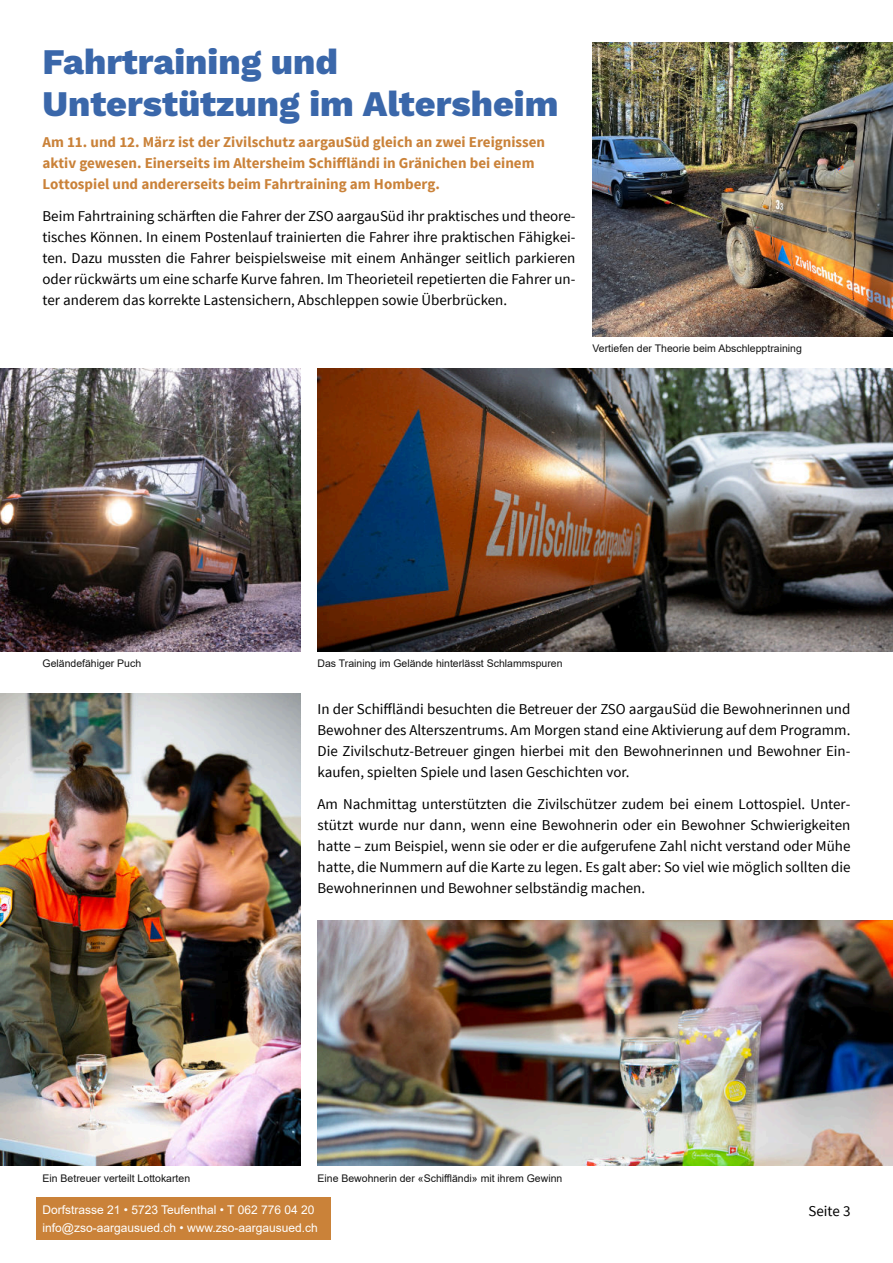
<style>
.page{position:relative;width:893px;height:1263px;background:#fff}
.page>*{position:absolute;margin:0;border:0;box-sizing:border-box;transform-origin:0 0}
.t1{font:800 36px "Work Sans";color:#3a67aa}
.t2{font:15px "Source Sans Pro";color:#000}
.t3{font:700 15px "Source Sans Pro";color:#ca8239}
.t4{font:12px "Arial";color:#fff}
.t5{font:10.5px "Arial";color:#141414}
</style>
<div class="page">
<div style="left:36px;top:1197px;width:295px;height:23px;background:#ca8239"></div>
<div style="left:36px;top:1217px;width:295px;height:23px;background:#ca8239"></div>
<img style="left:0;top:693px;width:300px;height:473px">
<img style="left:317px;top:921px;width:576px;height:245px">
<img style="left:592px;top:42px;width:301px;height:294px">
<img style="left:317px;top:369px;width:576px;height:282px">
<img style="left:0;top:369px;width:300px;height:282px">
<p class="t1" style="left:43px;top:40px;width:297px">Fahrtraining und</p>
<p class="t1" style="left:43px;top:82px;width:517px">Unterstützung im Altersheim</p>
<p class="t3" style="left:43px;top:136px;width:504px">Am 11. und 12. März ist der Zivilschutz aargauSüd gleich an zwei Ereignissen</p>
<p class="t3" style="left:43px;top:157px;width:493px">aktiv gewesen. Einerseits im Altersheim Schiffländi in Gränichen bei einem</p>
<p class="t3" style="left:43px;top:178px;width:399px">Lottospiel und andererseits beim Fahrtraining am Homberg.</p>
<p class="t2" style="left:43px;top:209px;width:534px">Beim Fahrtraining schärften die Fahrer der ZSO aargauSüd ihr praktisches und theore-</p>
<p class="t2" style="left:43px;top:230px;width:534px">tisches Können. In einem Postenlauf trainierten die Fahrer ihre praktischen Fähigkei-</p>
<p class="t2" style="left:43px;top:251px;width:534px">ten. Dazu mussten die Fahrer beispielsweise mit einem Anhänger seitlich parkieren</p>
<p class="t2" style="left:43px;top:272px;width:534px">oder rückwärts um eine scharfe Kurve fahren. Im Theorieteil repetierten die Fahrer un-</p>
<p class="t2" style="left:43px;top:293px;width:466px">ter anderem das korrekte Lastensichern, Abschleppen sowie Überbrücken.</p>
<p class="t5" style="left:592px;top:345px;width:211px">Vertiefen der Theorie beim Abschlepptraining</p>
<p class="t5" style="left:43px;top:659px;width:100px">Geländefähiger Puch</p>
<p class="t5" style="left:317px;top:659px;width:247px">Das Training im Gelände hinterlässt Schlammspuren</p>
<p class="t2" style="left:317px;top:703px;width:534px">In der Schiffländi besuchten die Betreuer der ZSO aargauSüd die Bewohnerinnen und</p>
<p class="t2" style="left:317px;top:724px;width:534px">Bewohner des Alterszentrums. Am Morgen stand eine Aktivierung auf dem Programm.</p>
<p class="t2" style="left:317px;top:745px;width:534px">Die Zivilschutz-Betreuer gingen hierbei mit den Bewohnerinnen und Bewohner Ein-</p>
<p class="t2" style="left:317px;top:766px;width:314px">kaufen, spielten Spiele und lasen Geschichten vor.</p>
<p class="t2" style="left:317px;top:797px;width:534px">Am Nachmittag unterstützten die Zivilschützer zudem bei einem Lottospiel. Unter-</p>
<p class="t2" style="left:317px;top:818px;width:534px">stützt wurde nur dann, wenn eine Bewohnerin oder ein Bewohner Schwierigkeiten</p>
<p class="t2" style="left:317px;top:839px;width:534px">hatte – zum Beispiel, wenn sie oder er die aufgerufene Zahl nicht verstand oder Mühe</p>
<p class="t2" style="left:317px;top:860px;width:534px">hatte, die Nummern auf die Karte zu legen. Es galt aber: So viel wie möglich sollten die</p>
<p class="t2" style="left:317px;top:881px;width:329px">Bewohnerinnen und Bewohner selbständig machen.</p>
<p class="t5" style="left:43px;top:1174px;width:149px">Ein Betreuer verteilt Lottokarten</p>
<p class="t5" style="left:317px;top:1174px;width:246px">Eine Bewohnerin der «Schiffländi» mit ihrem Gewinn</p>
<p class="t4" style="left:43px;top:1205px;width:273px">Dorfstrasse 21 • 5723 Teufenthal • T 062 776 04 20</p>
<p class="t4" style="left:43px;top:1223px;width:277px">info@zso-aargausued.ch • www.zso-aargausued.ch</p>
<p class="t2" style="left:808px;top:1205px;width:43px">Seite 3</p>
</div>
